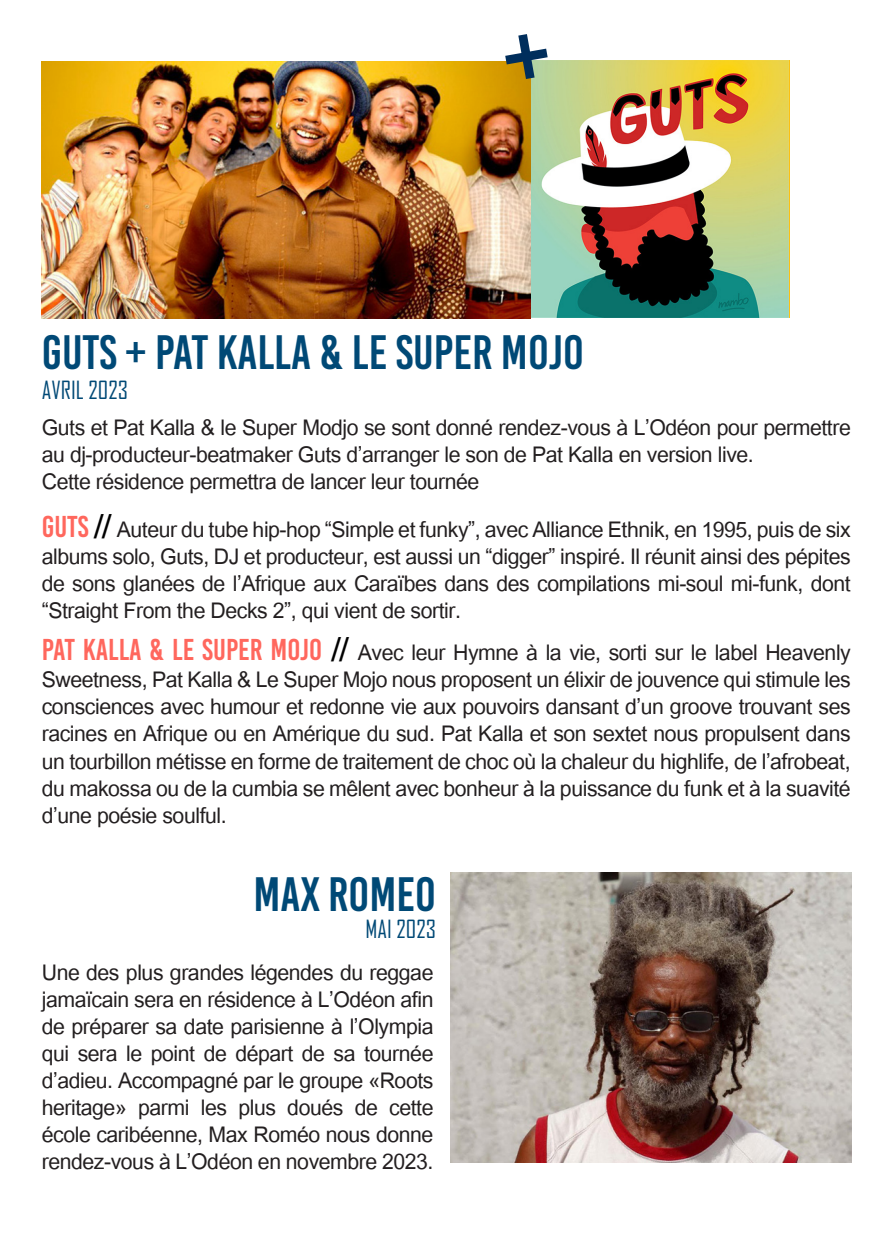
<style>
.page{position:relative;width:893px;height:1259px;background:#fff}
.page>*{position:absolute;margin:0;border:0;box-sizing:border-box;transform-origin:0 0}
.t1{font:48px "Bebas Kai";color:#004976}
.t2{font:30px/27px "Utsaah";letter-spacing:-.015em;color:#231f20;text-align:justify}
.t3{font:24px "Agency FB";color:#004976}
.s1{font-family:"Bebas Kai";color:#ff675d}
.s2{font-family:"Bebas Kai";color:#000}
</style>
<div class="page">
<img style="left:530px;top:60px;width:258px;height:259px">
<img style="left:42px;top:61px;width:488px;height:258px">
<img style="left:451px;top:873px;width:400px;height:289px">
<svg style="left:502px;top:60px;width:49px;height:22px"></svg>
<p class="t1" style="left:42px;top:327px;width:544px">GUTS + PAT KALLA &amp; LE SUPER MOJO</p>
<p class="t3" style="left:42px;top:376px;width:88px">AVRIL 2023</p>
<p class="t2" style="left:42px;top:415px;width:810px">Guts et Pat Kalla &amp; le Super Modjo se sont donné rendez-vous à L’Odéon pour permettre au dj-producteur-beatmaker Guts d’arranger le son de Pat Kalla en version live.</p>
<p class="t2" style="left:42px;top:469px;width:439px">Cette résidence permettra de lancer leur tournée</p>
<p class="t2" style="left:42px;top:517px;width:811px"><span class="s1">GUTS</span> <span class="s2">//</span> Auteur du tube hip-hop “Simple et funky”, avec Alliance Ethnik, en 1995, puis de six albums solo, Guts, DJ et producteur, est aussi un “digger” inspiré. Il réunit ainsi des pépites de sons glanées de l’Afrique aux Caraïbes dans des compilations mi-soul mi-funk, dont “Straight From the Decks 2”, qui vient de sortir.</p>
<p class="t2" style="left:42px;top:640px;width:811px"><span class="s1">PAT KALLA &amp; LE SUPER MOJO</span> <span class="s2">//</span> Avec leur Hymne à la vie, sorti sur le label Heavenly Sweetness, Pat Kalla &amp; Le Super Mojo nous proposent un élixir de jouvence qui stimule les consciences avec humour et redonne vie aux pouvoirs dansant d’un groove trouvant ses racines en Afrique ou en Amérique du sud. Pat Kalla et son sextet nous propulsent dans un tourbillon métisse en forme de traitement de choc où la chaleur du highlife, de l’afrobeat, du makossa ou de la cumbia se mêlent avec bonheur à la puissance du funk et à la suavité d’une poésie soulful.</p>
<p class="t1" style="left:253px;top:868px;width:184px">MAX ROMEO</p>
<p class="t3" style="left:365px;top:914px;width:72px">MAI 2023</p>
<p class="t2" style="left:42px;top:960px;width:393px">Une des plus grandes légendes du reggae jamaïcain sera en résidence à L’Odéon afin de préparer sa date parisienne à l’Olympia qui sera le point de départ de sa tournée d’adieu. Accompagné par le groupe «Roots heritage» parmi les plus doués de cette école caribéenne, Max Roméo nous donne rendez-vous à L’Odéon en novembre 2023.</p>
</div>
